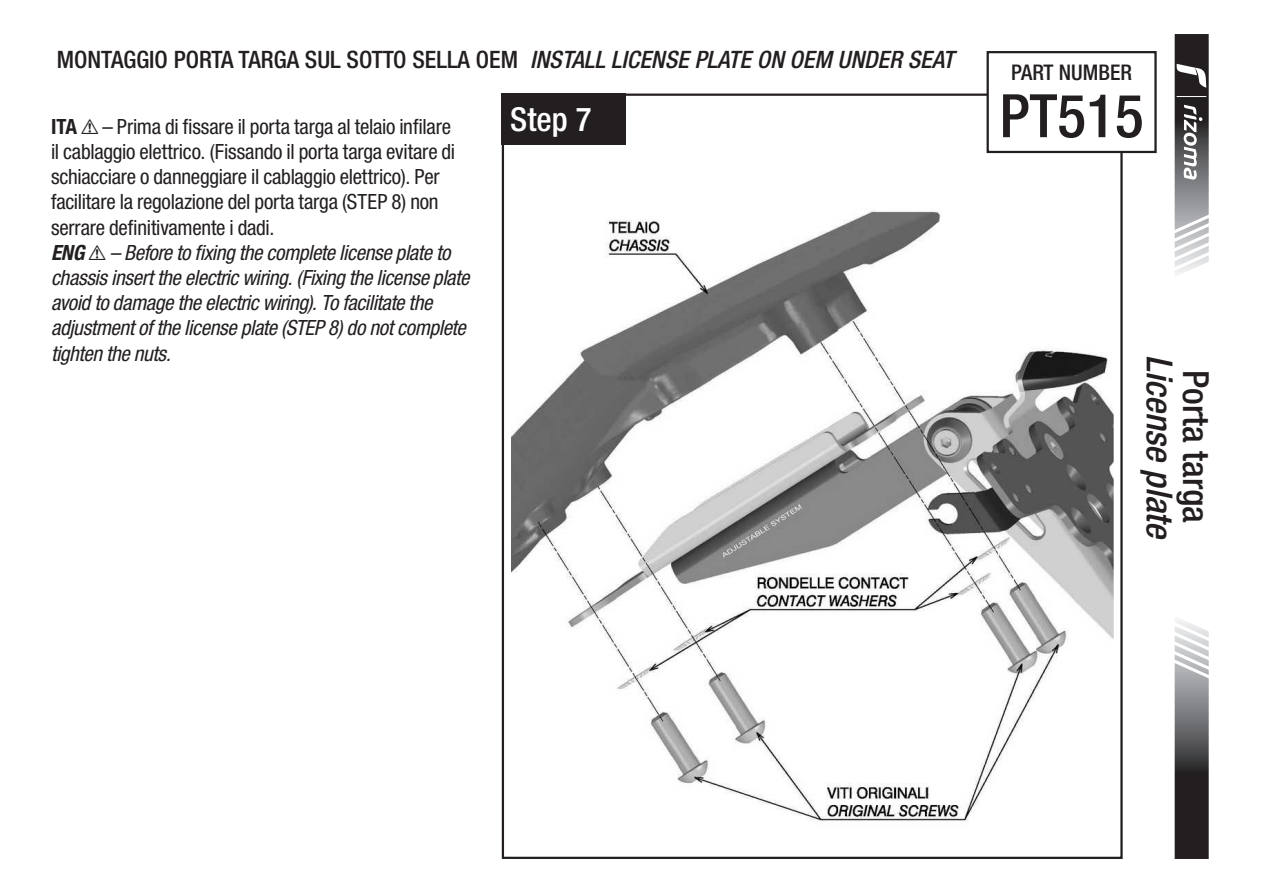
<style>
.page{position:relative;width:1263px;height:893px;background:#fff}
.page>*{position:absolute;margin:0;border:0;box-sizing:border-box;transform-origin:0 0}
.t1{font:500 condensed 60px "Helvetica Neue LT Std";color:#231f20}
.t2{font:italic 500 condensed 36px "Helvetica Neue LT Std";color:#231f20}
.t3{font:500 condensed 36px "Helvetica Neue LT Std";color:#231f20}
.t4{font:500 condensed 33px "Helvetica Neue LT Std";color:#fff}
.t5{font:500 condensed 24px "Helvetica Neue LT Std";color:#231f20}
.t6{font:500 condensed 21.6px "Helvetica Neue LT Std";color:#231f20}
.t7{font:italic condensed 21px/25.2px "Helvetica Neue LT Std";letter-spacing:-.02em;color:#231f20}
.t8{font:condensed 21px "Helvetica Neue LT Std";letter-spacing:-.01em;color:#231f20}
.s1{font-style:italic}
.s2{font-weight:700}
.s3{font-family:"Hazard";font-stretch:normal}
.s4{font-style:normal}
.s5{font-family:"Hazard";font-style:normal;font-stretch:normal}
</style>
<div class="page">
<img style="left:511px;top:153px;width:602px;height:669px">
<div style="left:502px;top:94px;width:124px;height:51px;background:#231f20"></div>
<svg style="left:1174px;top:620px;width:35px;height:239px;background:#706f70"></svg>
<svg style="left:1174px;top:34px;width:35px;height:240px"></svg>
<div style="left:986px;top:51px;width:171px;height:102px;border:2px solid #231f20"></div>
<p class="t5" style="left:57px;top:45px;width:899px">MONTAGGIO PORTA TARGA SUL SOTTO SELLA OEM <span class="s1">INSTALL LICENSE PLATE ON OEM UNDER SEAT</span></p>
<p class="t8" style="left:51px;top:114px;width:401px"><span class="s2">ITA</span> <span class="s3">!</span> – Prima di fissare il porta targa al telaio infilare</p>
<h3 class="t4" style="left:510px;top:99px;width:83px">Step 7</h3>
<p class="t7" style="left:51px;top:139px;width:420px"><span class="s4">il cablaggio elettrico. (Fissando il porta targa evitare di schiacciare o danneggiare il cablaggio elettrico). Per facilitare la regolazione del porta targa (STEP 8) non serrare definitivamente i dadi.<br></span><span class="s2">ENG</span> <span class="s5">!</span> – Before to fixing the complete license plate to chassis insert the electric wiring. (Fixing the license plate avoid to damage the electric wiring). To facilitate the adjustment of the license plate (STEP 8) do not complete tighten the nuts.</p>
<p class="t6" style="left:1011px;top:59px;width:122px">PART NUMBER</p>
<h1 class="t1" style="left:999px;top:80px;width:146px">PT515</h1>
<h2 class="t2" style="left:1181px;top:355px;width:187px;rotate:90deg">License plate</h2>
<h2 class="t3" style="left:1217px;top:370px;width:155px;rotate:90deg">Porta targa</h2>
</div>
